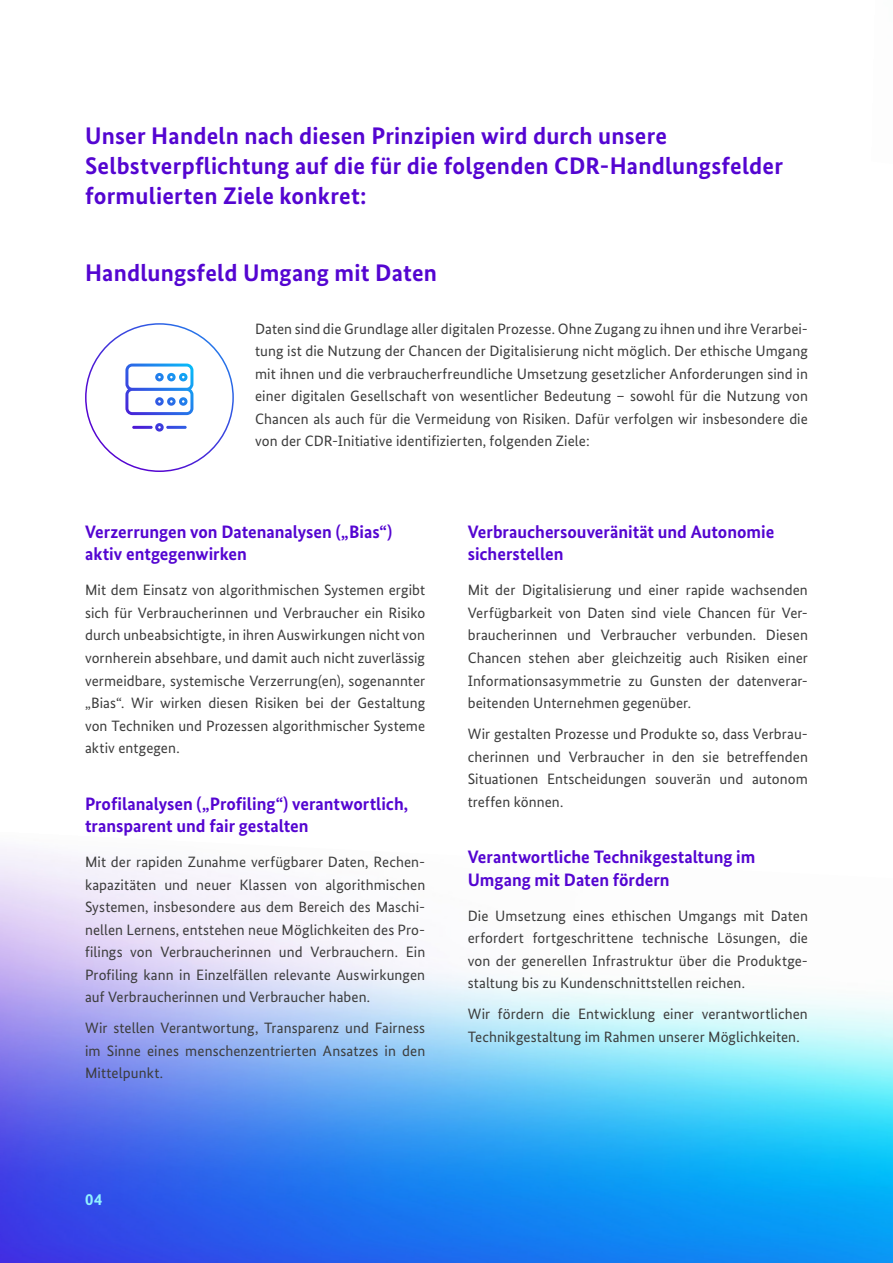
<style>
.page{position:relative;width:893px;height:1263px;background:#fff}
.page>*{position:absolute;margin:0;border:0;box-sizing:border-box;transform-origin:0 0}
.t1{font:700 24px/30px "Bundes Sans";letter-spacing:.01em;color:#5405d1}
.t2{font:700 18px/22.5px "Bundes Sans";color:#5405d1}
.t3{font:700 16.5px "Bundes Sans";color:#91f2ff}
.t4{font:15px/22.5px "Bundes Sans";letter-spacing:.005em;color:#3c3c3c;text-align:justify}
.s1{color:#91f3ff}
</style>
<div class="page">
<img style="left:0;top:847px;width:893px;height:416px">
<svg style="left:125px;top:364px;width:68px;height:68px"></svg>
<h2 class="t1" style="left:85px;top:121px;width:699px">Unser Handeln nach diesen Prinzipien wird durch unsere<br>Selbstverpflichtung auf die für die folgenden CDR-Handlungsfelder formulierten Ziele konkret:</h2>
<h1 class="t1" style="left:85px;top:258px;width:354px">Handlungsfeld Umgang mit Daten</h1>
<p class="t4" style="left:255px;top:317px;width:554px">Daten sind die Grundlage aller digitalen Prozesse. Ohne Zugang zu ihnen und ihre Verarbei&shy;tung ist die Nutzung der Chancen der Digitalisierung nicht möglich. Der ethische Umgang mit ihnen und die verbraucherfreundliche Umsetzung gesetzlicher Anforderungen sind in einer digitalen Gesellschaft von wesentlicher Bedeutung – sowohl für die Nutzung von Chancen als auch für die Vermeidung von Risiken. Dafür verfolgen wir insbesondere die von der CDR-Initiative identifizierten, folgenden Ziele:</p>
<h3 class="t2" style="left:85px;top:520px;width:309px">Verzerrungen von Datenanalysen („Bias“) aktiv entgegenwirken</h3>
<p class="t4" style="left:85px;top:579px;width:342px">Mit dem Einsatz von algorithmischen Systemen ergibt sich für Verbraucherinnen und Verbraucher ein Risiko durch unbeabsichtigte, in ihren Auswirkungen nicht von vornherein absehbare, und damit auch nicht zuverlässig vermeidbare, systemische Verzerrung(en), sogenannter „Bias“. Wir wirken diesen Risiken bei der Gestaltung von Techniken und Prozessen algorithmischer Systeme aktiv entgegen.</p>
<h3 class="t2" style="left:85px;top:792px;width:325px">Profilanalysen („Profiling“) verantwortlich, transparent und fair gestalten</h3>
<p class="t4" style="left:85px;top:851px;width:342px">Mit der rapiden Zunahme verfügbarer Daten, Rechen&shy;kapazitäten und neuer Klassen von algorithmischen Systemen, insbesondere aus dem Bereich des Maschi&shy;nellen Lernens, entstehen neue Möglichkeiten des Pro&shy;filings von Verbraucherinnen und Verbrauchern. Ein Profiling kann in Einzelfällen relevante Auswirkungen auf Verbraucherinnen und Verbraucher haben.</p>
<p class="t4" style="left:85px;top:1017px;width:342px">Wir stellen Verantwortung, Transparenz und Fairness im Sinne eines menschenzentrierten Ansatzes in den Mittelpunkt.</p>
<h3 class="t2" style="left:468px;top:520px;width:308px">Verbrauchersouveränität und Autonomie sicherstellen</h3>
<p class="t4" style="left:468px;top:579px;width:342px">Mit der Digitalisierung und einer rapide wachsenden Verfügbarkeit von Daten sind viele Chancen für Ver&shy;braucherinnen und Verbraucher verbunden. Diesen Chancen stehen aber gleichzeitig auch Risiken einer Informationsasymmetrie zu Gunsten der datenverar&shy;beitenden Unternehmen gegenüber.</p>
<p class="t4" style="left:468px;top:722px;width:342px">Wir gestalten Prozesse und Produkte so, dass Verbrau&shy;cherinnen und Verbraucher in den sie betreffenden Situationen Entscheidungen souverän und autonom treffen können.</p>
<h3 class="t2" style="left:468px;top:845px;width:289px">Verantwortliche Technikgestaltung im<br>Umgang mit Daten fördern</h3>
<p class="t4" style="left:468px;top:904px;width:342px">Die Umsetzung eines ethischen Umgangs mit Daten erfordert fortgeschrittene technische Lösungen, die von der generellen Infrastruktur über die Produktge&shy;staltung bis zu Kundenschnittstellen reichen.</p>
<p class="t4" style="left:468px;top:1003px;width:342px">Wir fördern die Entwicklung einer verantwortlichen<br>Technikgestaltung im Rahmen unserer Möglichkeiten.</p>
<p class="t3" style="left:85px;top:1189px;width:19px">0<span class="s1">4</span></p>
</div>
